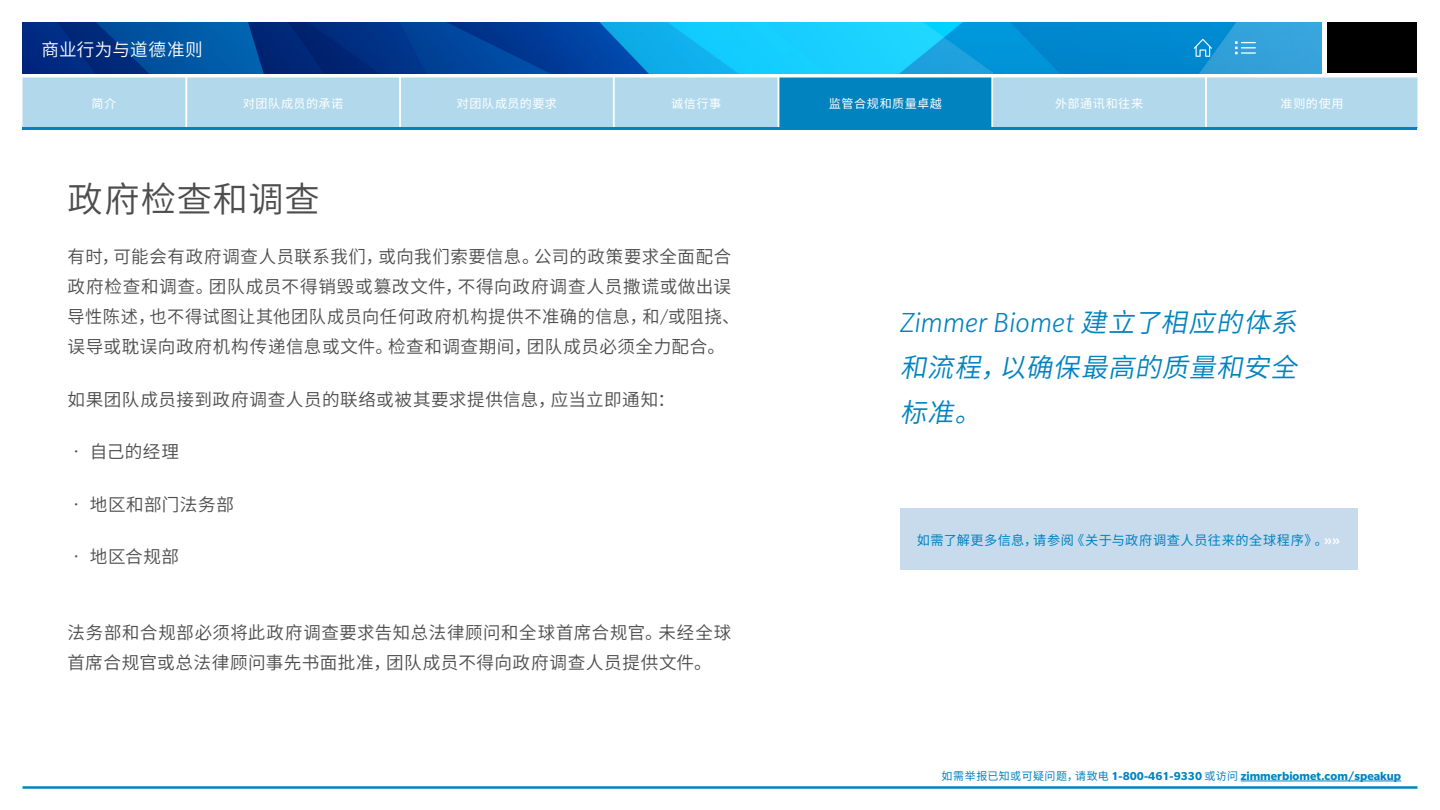
<style>
.page{position:relative;width:1440px;height:810px;background:#fff}
.page>*{position:absolute;margin:0;border:0;box-sizing:border-box;transform-origin:0 0}
.t1{font:600 35.25px "Noto Sans CJ Ksc";letter-spacing:.025em;color:#4d4d4f}
.t2{font:italic 300 30px "Slate Pro";letter-spacing:.01em;color:#0083bf}
.t3{font:italic 600 26.38px/45px "Noto Sans CJ Ksc";color:#0083bf}
.t4{font:600 17.62px/30px "Noto Sans CJ Ksc";letter-spacing:.035em;color:#4d4d4f}
.t5{font:600 17.62px "Noto Sans CJ Ksc";letter-spacing:.02em;color:#fff}
.t6{font:13.25px "Noto Sans CJ Ksc";letter-spacing:.04em;color:#0083bf}
.t7{font:700 12.5px "Slate Pro";color:#0083bf}
.t8{font:12.12px "Noto Sans CJ Ksc";letter-spacing:.04em;color:#fff}
.s1{font-family:"Slate Pro";font-weight:300;font-size:20px}
.s2{font-family:"Noto Sans CJ Ksc";font-weight:600;font-size:26.38px}
.s3{font-family:"Slate Pro";font-weight:700;font-size:15px;color:#fff}
.s4{font-family:"Noto Sans CJ Ksc";font-weight:400;font-size:11px}
</style>
<div class="page">
<img style="left:22px;top:22px;width:1300px;height:51px">
<div style="left:1328px;top:22px;width:90px;height:51px;background:#000"></div>
<svg style="left:1194px;top:39px;width:18px;height:18px"></svg>
<div style="left:780px;top:78px;width:211px;height:50px;background:#0083bf"></div>
<svg style="left:1235px;top:41px;width:21px;height:13px"></svg>
<hr style="left:22px;top:786px;width:1396px;height:3px;background:#0083bf">
<hr style="left:22px;top:127px;width:1396px;height:2px;background:#0083bf">
<hr style="left:1241px;top:781px;width:160px;height:1px;background:#0083bf">
<div style="left:992px;top:75px;width:427px;height:52px;background:#b2d9eb"></div>
<div style="left:19px;top:75px;width:759px;height:52px;background:#b2d9eb"></div>
<div style="left:900px;top:509px;width:457px;height:61px;background:#c8dbed"></div>
<p class="t5" style="left:41px;top:39px;width:163px">商业行为与道德准则</p>
<p class="t8" style="left:92px;top:97px;width:26px">简介</p>
<p class="t8" style="left:243px;top:97px;width:102px">对团队成员的承诺</p>
<p class="t8" style="left:457px;top:97px;width:101px">对团队成员的要求</p>
<p class="t8" style="left:671px;top:97px;width:52px">诚信行事</p>
<p class="t8" style="left:829px;top:97px;width:115px">监管合规和质量卓越</p>
<p class="t8" style="left:1055px;top:97px;width:90px">外部通讯和往来</p>
<p class="t8" style="left:1281px;top:97px;width:65px">准则的使用</p>
<h1 class="t1" style="left:68px;top:179px;width:254px">政府检查和调查</h1>
<p class="t4" style="left:67px;top:242px;width:674px">有时，可能会有政府调查人员联系我们，或向我们索要信息。公司的政策要求全面配合政府检查和调查。团队成员不得销毁或篡改文件，不得向政府调查人员撒谎或做出误导性陈述，也不得试图让其他团队成员向任何政府机构提供不准确的信息，和<span class="s1">/</span>或阻挠、误导或耽误向政府机构传递信息或文件。检查和调查期间，团队成员必须全力配合。</p>
<p class="t4" style="left:67px;top:385px;width:609px">如果团队成员接到政府调查人员的联络或被其要求提供信息，应当立即通知：</p>
<p class="t4" style="left:67px;top:437px;width:113px">• 自己的经理</p>
<p class="t4" style="left:67px;top:490px;width:168px">• 地区和部门法务部</p>
<p class="t4" style="left:67px;top:542px;width:113px">• 地区合规部</p>
<p class="t4" style="left:68px;top:618px;width:665px">法务部和合规部必须将此政府调查要求告知总法律顾问和全球首席合规官。未经全球首席合规官或总法律顾问事先书面批准，团队成员不得向政府调查人员提供文件。</p>
<h2 class="t2" style="left:900px;top:307px;width:412px">Zimmer Biomet <span class="s2">建立了相应的体系</span></h2>
<h3 class="t3" style="left:900px;top:345px;width:412px">和流程，以确保最高的质量和安全标准。</h3>
<p class="t6" style="left:917px;top:533px;width:425px">如需了解更多信息，请参阅《关于与政府调查人员往来的全球程序》。<span class="s3">»»</span></p>
<p class="t7" style="left:942px;top:769px;width:461px"><span class="s4">如需举报已知或可疑问题，请致电</span> 1-800-461-9330 <span class="s4">或访问</span> zimmerbiomet.com/speakup</p>
</div>
